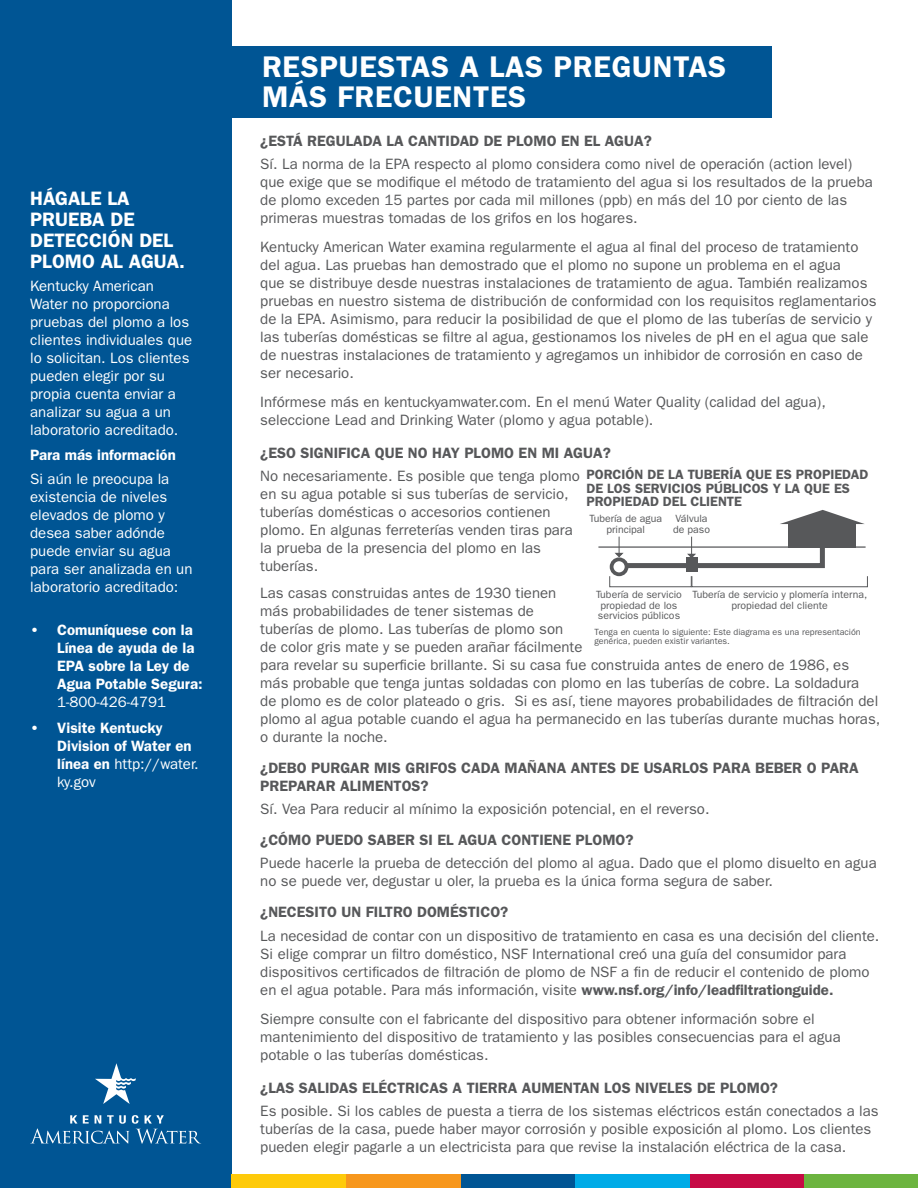
<style>
.page{position:relative;width:918px;height:1188px;background:#fff}
.page>*{position:absolute;margin:0;border:0;box-sizing:border-box;transform-origin:0 0}
.Body_Copy{font:600 30px/30px "ITC Franklin Gothic Std";letter-spacing:.025em;color:#fff}
.Subhead{font:600 19.5px/21px "ITC Franklin Gothic Std";color:#fff}
.Body_Copy-2{font:15px/18px "ITC Franklin Gothic Std";color:#57585a}
.Body_Copy-3{font:15px/18px "ITC Franklin Gothic Std";color:#fff}
.Subhead-2{font:600 15px/18px "ITC Franklin Gothic Std";color:#57585a}
.Body_Copy-4{font:600 15px/18px "ITC Franklin Gothic Std";color:#fff}
.Subhead-3{font:600 13.5px/13.5px "ITC Franklin Gothic Std";color:#57585a}
.t1{font:10.5px/10.5px "ITC Franklin Gothic Std";color:#57585a}
.head{font:9px/9px "ITC Franklin Gothic Std";color:#57585a}
.s1{font-weight:400}
.s2{font-weight:600}
</style>
<div class="page">
<div style="left:0;top:0;width:231px;height:1188px;background:#005594"></div>
<svg style="left:30px;top:1115px;width:171px;height:29px"></svg>
<svg style="left:95px;top:1063px;width:41px;height:41px"></svg>
<div style="left:230px;top:46px;width:542px;height:71px;background:#005594"></div>
<div style="left:231px;top:1175px;width:115px;height:13px;background:#feca0a"></div>
<div style="left:346px;top:1175px;width:115px;height:13px;background:#f7971d"></div>
<div style="left:461px;top:1175px;width:114px;height:13px;background:#005594"></div>
<div style="left:575px;top:1175px;width:115px;height:13px;background:#00abe7"></div>
<div style="left:690px;top:1175px;width:115px;height:13px;background:#c60a45"></div>
<div style="left:805px;top:1175px;width:113px;height:13px;background:#6cb43f"></div>
<div style="left:788px;top:523px;width:68px;height:24px;background:#57585a"></div>
<svg style="left:780px;top:510px;width:85px;height:14px"></svg>
<div style="left:610px;top:557px;width:18px;height:19px;border:4px solid #57585a;border-radius:50%"></div>
<hr style="left:598px;top:546px;width:268px;height:2px;background:#57585a">
<div style="left:686px;top:558px;width:11px;height:14px;background:#57585a"></div>
<svg style="left:614px;top:537px;width:211px;height:34px"></svg>
<div style="left:609px;top:576px;width:83px;height:11px;border:1px solid #57585a"></div>
<div style="left:692px;top:576px;width:176px;height:11px;border:1px solid #57585a"></div>
<p class="Subhead" style="left:30px;top:188px;width:156px">HÁGALE LA<br>PRUEBA DE<br>DETECCIÓN DEL<br>PLOMO AL AGUA.</p>
<p class="Body_Copy-3" style="left:30px;top:277px;width:163px">Kentucky American<br>Water no proporciona pruebas del plomo a los clientes individuales que lo solicitan. Los clientes pueden elegir por su propia cuenta enviar a analizar su agua a un laboratorio acreditado.</p>
<p class="Body_Copy-4" style="left:30px;top:446px;width:147px">Para más información</p>
<p class="Body_Copy-3" style="left:30px;top:470px;width:164px">Si aún le preocupa la existencia de niveles elevados de plomo y desea saber adónde puede enviar su agua para ser analizada en un laboratorio acreditado:</p>
<p class="Body_Copy-4" style="left:57px;top:621px;width:147px;text-indent:-27px">• Comuníquese con la<br>Línea de ayuda de la<br>EPA sobre la Ley de<br>Agua Potable Segura:<br><span class="s1">1-800-426-4791</span></p>
<p class="Body_Copy-4" style="left:57px;top:719px;width:143px;text-indent:-27px">• Visite Kentucky<br>Division of Water en línea en <span class="s1">http://water. ky.gov</span></p>
<p class="Body_Copy" style="left:262px;top:52px;width:466px">RESPUESTAS A LAS PREGUNTAS<br>MÁS FRECUENTES</p>
<p class="Subhead-2" style="left:260px;top:131px;width:393px">¿ESTÁ REGULADA LA CANTIDAD DE PLOMO EN EL AGUA?</p>
<p class="Body_Copy-2" style="left:260px;top:155px;width:614px">Sí. La norma de la EPA respecto al plomo considera como nivel de operación (action level) que exige que se modifique el método de tratamiento del agua si los resultados de la prueba de plomo exceden 15 partes por cada mil millones (ppb) en más del 10 por ciento de las primeras muestras tomadas de los grifos en los hogares.</p>
<p class="Body_Copy-2" style="left:260px;top:238px;width:618px">Kentucky American Water examina regularmente el agua al final del proceso de tratamiento del agua. Las pruebas han demostrado que el plomo no supone un problema en el agua<br>que se distribuye desde nuestras instalaciones de tratamiento de agua. También realizamos pruebas en nuestro sistema de distribución de conformidad con los requisitos reglamentarios de la EPA. Asimismo, para reducir la posibilidad de que el plomo de las tuberías de servicio y las tuberías domésticas se filtre al agua, gestionamos los niveles de pH en el agua que sale de nuestras instalaciones de tratamiento y agregamos un inhibidor de corrosión en caso de ser necesario.</p>
<p class="Body_Copy-2" style="left:260px;top:393px;width:567px">Infórmese más en kentuckyamwater.com. En el menú Water Quality (calidad del agua), seleccione Lead and Drinking Water (plomo y agua potable).</p>
<p class="Subhead-2" style="left:260px;top:444px;width:352px">¿ESO SIGNIFICA QUE NO HAY PLOMO EN MI AGUA?</p>
<p class="Body_Copy-2" style="left:260px;top:467px;width:321px">No necesariamente. Es posible que tenga plomo en su agua potable si sus tuberías de servicio, tuberías domésticas o accesorios contienen plomo. En algunas ferreterías venden tiras para la prueba de la presencia del plomo en las tuberías.</p>
<p class="Body_Copy-2" style="left:260px;top:584px;width:622px">Las casas construidas antes de 1930 tienen<br>más probabilidades de tener sistemas de<br>tuberías de plomo. Las tuberías de plomo son<br>de color gris mate y se pueden arañar fácilmente<br>para revelar su superficie brillante. Si su casa fue construida antes de enero de 1986, es más probable que tenga juntas soldadas con plomo en las tuberías de cobre. La soldadura<br>de plomo es de color plateado o gris. Si es así, tiene mayores probabilidades de filtración del plomo al agua potable cuando el agua ha permanecido en las tuberías durante muchas horas, o durante la noche.</p>
<p class="Subhead-2" style="left:260px;top:759px;width:600px">¿DEBO PURGAR MIS GRIFOS CADA MAÑANA ANTES DE USARLOS PARA BEBER O PARA<br>PREPARAR ALIMENTOS?</p>
<p class="Body_Copy-2" style="left:260px;top:800px;width:451px">Sí. Vea Para reducir al mínimo la exposición potencial, en el reverso.</p>
<p class="Subhead-2" style="left:260px;top:831px;width:375px">¿CÓMO PUEDO SABER SI EL AGUA CONTIENE PLOMO?</p>
<p class="Body_Copy-2" style="left:260px;top:854px;width:618px">Puede hacerle la prueba de detección del plomo al agua. Dado que el plomo disuelto en agua no se puede ver, degustar u oler, la prueba es la única forma segura de saber.</p>
<p class="Subhead-2" style="left:260px;top:903px;width:250px">¿NECESITO UN FILTRO DOMÉSTICO?</p>
<p class="Body_Copy-2" style="left:260px;top:927px;width:621px">La necesidad de contar con un dispositivo de tratamiento en casa es una decisión del cliente.<br>Si elige comprar un filtro doméstico, NSF International creó una guía del consumidor para dispositivos certificados de filtración de plomo de NSF a fin de reducir el contenido de plomo en el agua potable. Para más información, visite <span class="s2">www.nsf.org/info/leadfiltrationguide.</span></p>
<p class="Body_Copy-2" style="left:260px;top:1010px;width:582px">Siempre consulte con el fabricante del dispositivo para obtener información sobre el mantenimiento del dispositivo de tratamiento y las posibles consecuencias para el agua potable o las tuberías domésticas.</p>
<p class="Subhead-2" style="left:260px;top:1079px;width:519px">¿LAS SALIDAS ELÉCTRICAS A TIERRA AUMENTAN LOS NIVELES DE PLOMO?</p>
<p class="Body_Copy-2" style="left:260px;top:1102px;width:620px">Es posible. Si los cables de puesta a tierra de los sistemas eléctricos están conectados a las tuberías de la casa, puede haber mayor corrosión y posible exposición al plomo. Los clientes pueden elegir pagarle a un electricista para que revise la instalación eléctrica de la casa.</p>
<p class="Subhead-3" style="left:586px;top:468px;width:284px">PORCIÓN DE LA TUBERÍA QUE ES PROPIEDAD<br>DE LOS SERVICIOS PÚBLICOS Y LA QUE ES<br>PROPIEDAD DEL CLIENTE</p>
<p class="t1" style="left:673px;top:513px;width:38px">Válvula de paso</p>
<p class="t1" style="left:589px;top:513px;width:74px;text-align:center">Tubería de agua principal</p>
<p class="t1" style="left:596px;top:590px;width:87px">Tubería de servicio propiedad de los servicios públicos</p>
<p class="t1" style="left:693px;top:590px;width:176px;text-align:center">Tubería de servicio y plomería interna, propiedad del cliente</p>
<p class="head" style="left:594px;top:628px;width:268px">Tenga en cuenta lo siguiente: Este diagrama es una representación genérica, pueden existir variantes.</p>
</div>
